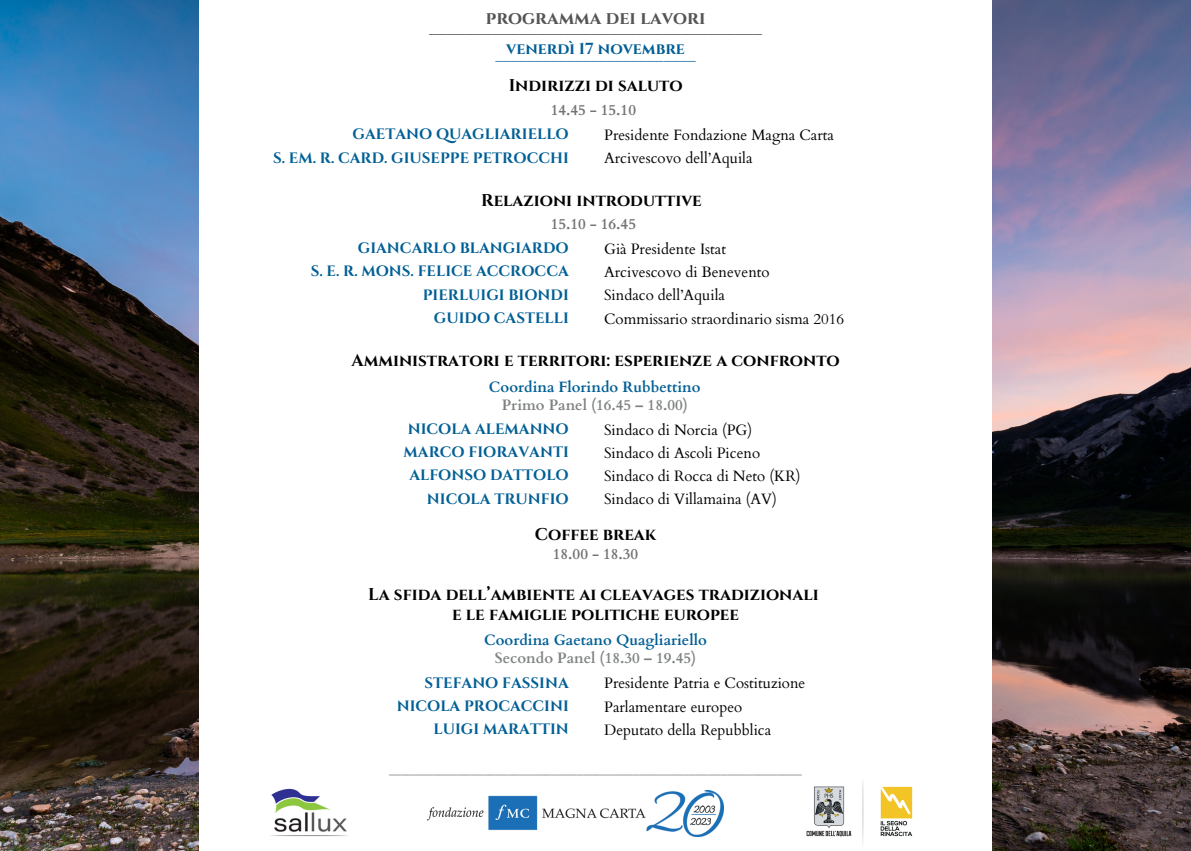
<style>
.page{position:relative;width:1191px;height:851px;background:#fff}
.page>*{position:absolute;margin:0;border:0;box-sizing:border-box;transform-origin:0 0}
.t1{font:700 18px "Cinzel";color:#545454}
.t2{font:700 17px "Cinzel";color:#000}
.t3{font:700 16px "Cinzel";color:#015f95}
.t4{font:15px "Cardo";color:#000}
.t5{font:700 15px "Cinzel";color:#015f95}
.t6{font:700 15px "Cardo";color:#015f95}
.t7{font:700 15px "Cardo";color:#808384}
.t8{font:700 15px "Cardo";color:#737373}
.t9{font:700 12.5px "Cinzel";color:#545454}
</style>
<div class="page">
<img style="left:0;top:0;width:1190px;height:850px">
<div style="left:199px;top:0;width:792px;height:850px;background:#fff"></div>
<img style="left:806px;top:780px;width:107px;height:64px">
<img style="left:270px;top:788px;width:78px;height:49px">
<img style="left:427px;top:790px;width:296px;height:46px">
<p class="t1" style="left:485px;top:6px;width:221px">programma dei lavori</p>
<p class="t1" style="left:429px;top:16px;width:334px">_____________________________________</p>
<p class="t3" style="left:506px;top:38px;width:180px">venerdì 17 novembre</p>
<p class="t3" style="left:495px;top:44px;width:201px">_________________________</p>
<p class="t2" style="left:508px;top:74px;width:175px">Indirizzi di saluto</p>
<p class="t8" style="left:550px;top:100px;width:87px">14.45 - 15.10</p>
<p class="t5" style="left:352px;top:125px;width:218px">GAETANO QUAGLIARIELLO</p>
<p class="t5" style="left:273px;top:148px;width:297px">S. EM. R. CARD. GIUSEPPE PETROCCHI</p>
<p class="t4" style="left:604px;top:125px;width:231px">Presidente Fondazione Magna Carta</p>
<p class="t4" style="left:604px;top:148px;width:150px">Arcivescovo dell’Aquila</p>
<p class="t2" style="left:481px;top:189px;width:222px">Relazioni introduttive</p>
<p class="t8" style="left:550px;top:214px;width:87px">15.10 - 16.45</p>
<p class="t5" style="left:358px;top:238px;width:212px">GIANCARLO BLANGIARDO</p>
<p class="t5" style="left:311px;top:262px;width:259px">S. E. R. MONS. FELICE ACCROCCA</p>
<p class="t5" style="left:422px;top:285px;width:147px">PIERLUIGI BIONDI</p>
<p class="t5" style="left:434px;top:308px;width:136px">GUIDO CASTELLI</p>
<p class="t4" style="left:604px;top:239px;width:123px">Già Presidente Istat</p>
<p class="t4" style="left:604px;top:262px;width:167px">Arcivescovo di Benevento</p>
<p class="t4" style="left:604px;top:285px;width:122px">Sindaco dell’Aquila</p>
<p class="t4" style="left:604px;top:309px;width:241px">Commissario straordinario sisma 2016</p>
<p class="t2" style="left:351px;top:349px;width:489px">Amministratori e territori: esperienze a confronto</p>
<p class="t7" style="left:501px;top:394px;width:187px">Primo Panel (16.45 – 18.00)</p>
<p class="t6" style="left:489px;top:376px;width:213px">Coordina Florindo Rubbettino</p>
<p class="t5" style="left:407px;top:419px;width:162px">NICOLA ALEMANNO</p>
<p class="t5" style="left:403px;top:442px;width:167px">MARCO FIORAVANTI</p>
<p class="t5" style="left:409px;top:466px;width:161px">ALFONSO DATTOLO</p>
<p class="t5" style="left:427px;top:489px;width:143px">NICOLA TRUNFIO</p>
<p class="t4" style="left:604px;top:420px;width:150px">Sindaco di Norcia (PG)</p>
<p class="t4" style="left:604px;top:443px;width:157px">Sindaco di Ascoli Piceno</p>
<p class="t4" style="left:604px;top:466px;width:198px">Sindaco di Rocca di Neto (KR)</p>
<p class="t4" style="left:604px;top:489px;width:174px">Sindaco di Villamaina (AV)</p>
<p class="t2" style="left:535px;top:523px;width:123px">Coffee break</p>
<p class="t8" style="left:553px;top:544px;width:87px">18.00 - 18.30</p>
<p class="t2" style="left:368px;top:583px;width:452px">La sfida dell’ambiente ai cleavages tradizionali</p>
<p class="t2" style="left:452px;top:604px;width:288px">e le famiglie politiche europee</p>
<p class="t6" style="left:484px;top:630px;width:224px">Coordina Gaetano Quagliariello</p>
<p class="t7" style="left:495px;top:648px;width:203px">Secondo Panel (18.30 – 19.45)</p>
<p class="t5" style="left:424px;top:673px;width:146px">STEFANO FASSINA</p>
<p class="t5" style="left:396px;top:696px;width:173px">NICOLA PROCACCINI</p>
<p class="t5" style="left:433px;top:719px;width:137px">LUIGI MARATTIN</p>
<p class="t4" style="left:604px;top:673px;width:203px">Presidente Patria e Costituzione</p>
<p class="t4" style="left:604px;top:696px;width:140px">Parlamentare europeo</p>
<p class="t4" style="left:604px;top:720px;width:168px">Deputato della Repubblica</p>
<p class="t9" style="left:389px;top:762px;width:414px">__________________________________________________________________</p>
</div>
